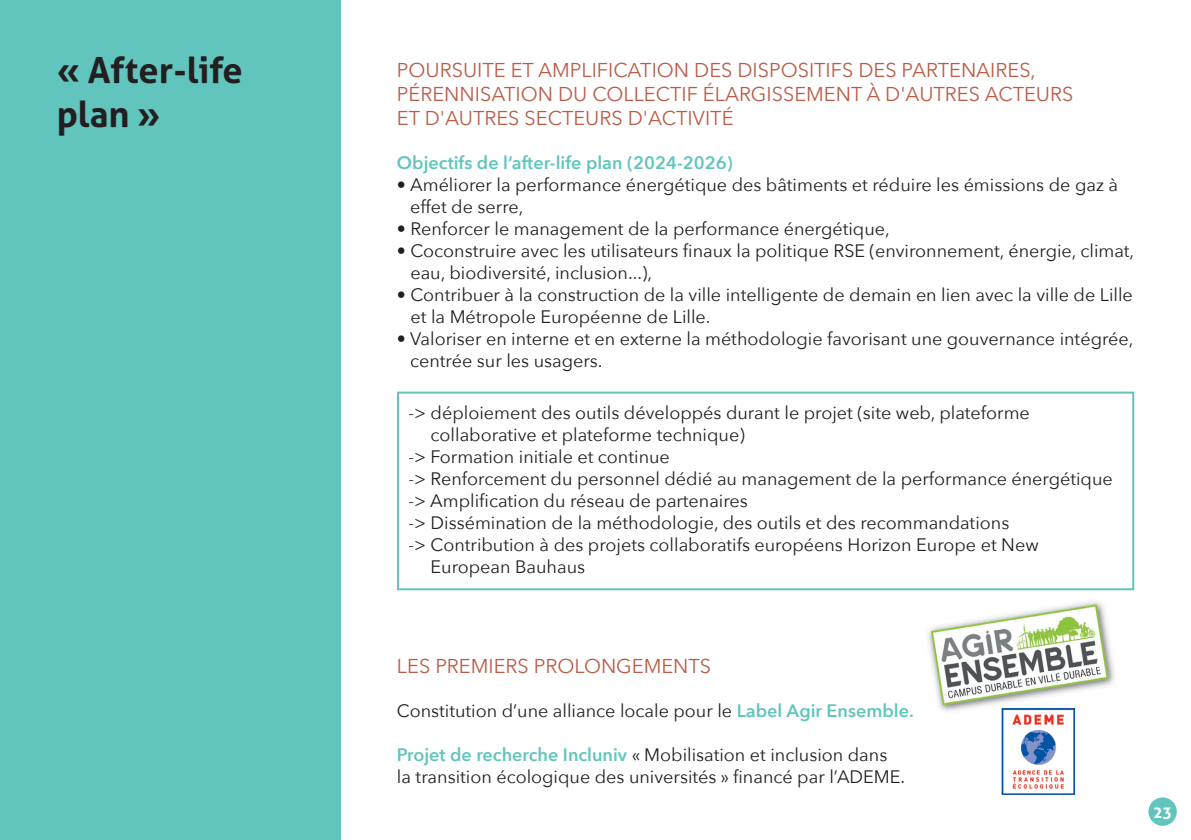
<style>
.page{position:relative;width:1191px;height:840px;background:#fff}
.page>*{position:absolute;margin:0;border:0;box-sizing:border-box;transform-origin:0 0}
.t1{font:700 36px/43.2px "Aller";color:#231f20}
.t2{font:20px/24px "Avenir Next";color:#ba5c48}
.t3{font:18px/22px "Avenir Next";color:#231f20}
.t4{font:600 18px "Avenir Next";color:#61c5be}
.t5{font:700 16px "Aller";color:#fff}
.s1{font-weight:600;color:#61c5be}
</style>
<div class="page">
<div style="left:0;top:0;width:340px;height:839px;background:#61c5be"></div>
<img style="left:928px;top:601px;width:187px;height:115px">
<div style="left:1148px;top:797px;width:28px;height:28px;background:#61c5be;border-radius:50%"></div>
<img style="left:998px;top:708px;width:76px;height:86px">
<div style="left:397px;top:391px;width:737px;height:199px;border:2px solid #61c5be"></div>
<h1 class="t1" style="left:57px;top:49px;width:188px">« After-life plan »</h1>
<p class="t2" style="left:397px;top:57px;width:678px">POURSUITE ET AMPLIFICATION DES DISPOSITIFS DES PARTENAIRES,<br>PÉRENNISATION DU COLLECTIF ÉLARGISSEMENT À D'AUTRES ACTEURS<br>ET D'AUTRES SECTEURS D'ACTIVITÉ</p>
<p class="t4" style="left:397px;top:147px;width:337px">Objectifs de l’after-life plan (2024-2026)</p>
<p class="t3" style="left:410px;top:173px;width:709px;text-indent:-13px">• Améliorer la performance énergétique des bâtiments et réduire les émissions de gaz à effet de serre,</p>
<p class="t3" style="left:397px;top:217px;width:494px">• Renforcer le management de la performance énergétique,</p>
<p class="t3" style="left:410px;top:239px;width:725px;text-indent:-14px">• Coconstruire avec les utilisateurs finaux la politique RSE (environnement, énergie, climat, eau, biodiversité, inclusion...),</p>
<p class="t3" style="left:410px;top:283px;width:724px;text-indent:-14px">• Contribuer à la construction de la ville intelligente de demain en lien avec la ville de Lille et la Métropole Européenne de Lille.</p>
<p class="t3" style="left:410px;top:327px;width:725px;text-indent:-13px">• Valoriser en interne et en externe la méthodologie favorisant une gouvernance intégrée, centrée sur les usagers.</p>
<p class="t3" style="left:408px;top:401px;width:623px">-&gt; déploiement des outils développés durant le projet (site web, plateforme</p>
<p class="t3" style="left:430px;top:423px;width:316px">collaborative et plateforme technique)</p>
<p class="t3" style="left:408px;top:445px;width:263px">-&gt; Formation initiale et continue</p>
<p class="t3" style="left:408px;top:467px;width:706px">-&gt; Renforcement du personnel dédié au management de la performance énergétique</p>
<p class="t3" style="left:408px;top:489px;width:341px">-&gt; Amplification du réseau de partenaires</p>
<p class="t3" style="left:408px;top:511px;width:602px">-&gt; Dissémination de la méthodologie, des outils et des recommandations</p>
<p class="t3" style="left:408px;top:533px;width:632px">-&gt; Contribution à des projets collaboratifs européens Horizon Europe et New</p>
<p class="t3" style="left:430px;top:555px;width:156px">European Bauhaus</p>
<p class="t2" style="left:397px;top:652px;width:316px">LES PREMIERS PROLONGEMENTS</p>
<p class="t3" style="left:397px;top:698px;width:518px">Constitution d’une alliance locale pour le <span class="s1">Label Agir Ensemble.</span></p>
<p class="t3" style="left:397px;top:742px;width:510px"><span class="s1">Projet de recherche Incluniv</span> « Mobilisation et inclusion dans la transition écologique des universités » financé par l’ADEME.</p>
<p class="t5" style="left:1153px;top:801px;width:21px">23</p>
</div>
